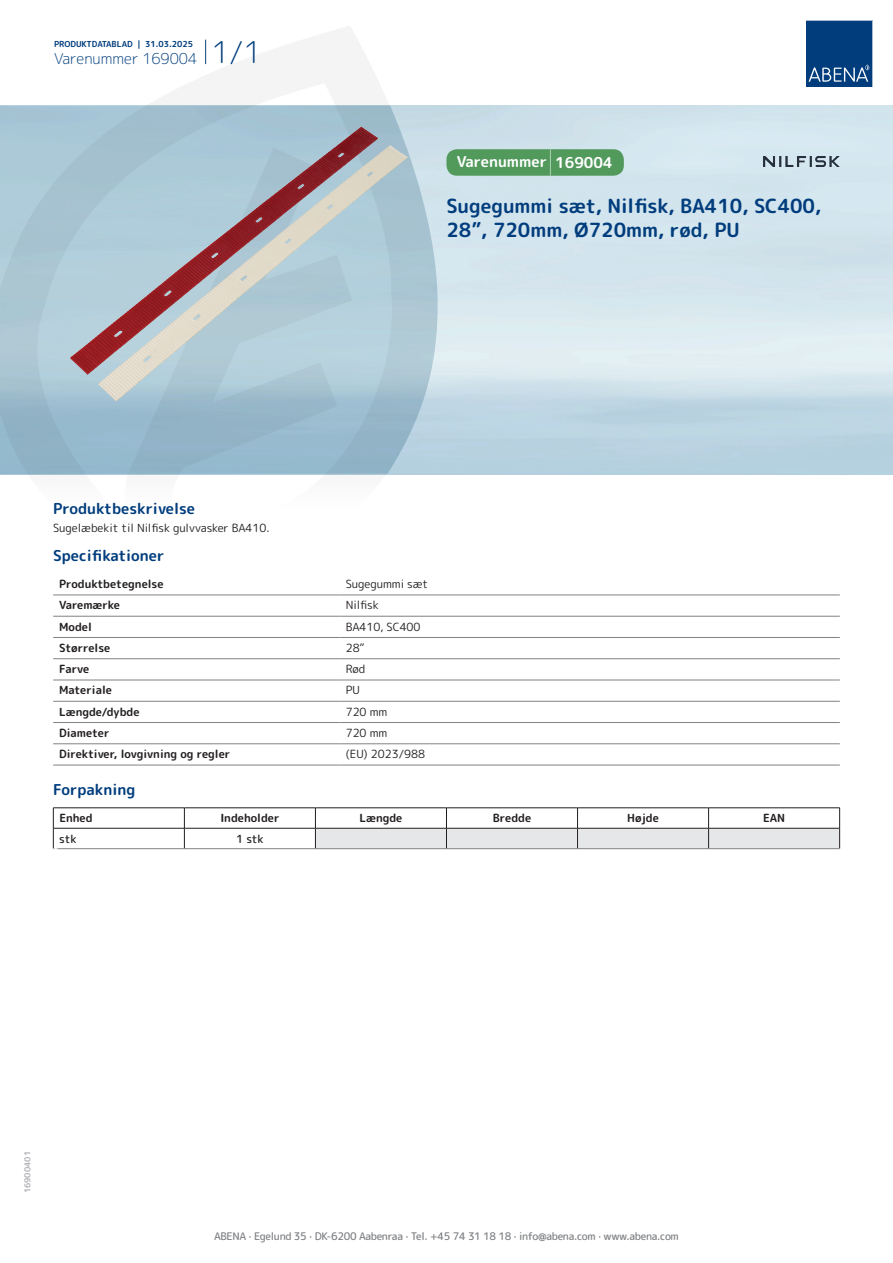
<style>
.page{position:relative;width:893px;height:1263px;background:#fff}
.page>*{position:absolute;margin:0;border:0;box-sizing:border-box;transform-origin:0 0}
.t1{font:700 19.5px/24px "Rounded Mplus 1 c";color:#013d7d}
.t2{font:700 15px "Rounded Mplus 1 c";color:#013d7d}
.t3{font:300 15px "Rounded Mplus 1 c";color:#013d7d}
.t4{font:700 15px "Rounded Mplus 1 c";color:#fff}
.t5{font:700 11.25px "Rounded Mplus 1 c";color:#231f20}
.t6{font:11.25px "Rounded Mplus 1 c";color:#231f20}
.t7{font:500 11.25px "Rounded Mplus 1 c";letter-spacing:-.01em;color:#231f20}
.t8{font:500 10.5px "Rounded Mplus 1 c";letter-spacing:-.03em;color:#808285}
.t9{font:700 10.5px "Rounded Mplus 1 c";color:#fff}
.t10{font:700 8.25px "Rounded Mplus 1 c";color:#013d7d}
.t11{font:700 8.25px "Rounded Mplus 1 c";color:#b2b3b7}
.s1{font-size:30px}
.s2{font-size:25.5px}
</style>
<div class="page">
<img style="left:439px;top:106px;width:454px;height:368px">
<svg style="left:0;top:26px;width:439px;height:569px"></svg>
<svg style="left:0;top:106px;width:438px;height:368px;background:#aac0cc"></svg>
<svg style="left:205px;top:40px;width:1px;height:24px"></svg>
<svg style="left:806px;top:20px;width:67px;height:67px;background:#144b86"></svg>
<img style="left:244px;top:127px;width:117px;height:91px">
<hr style="left:53px;top:595px;width:287px;height:1px;background:#808285">
<hr style="left:340px;top:595px;width:500px;height:1px;background:#808285">
<hr style="left:53px;top:616px;width:287px;height:1px;background:#808285">
<hr style="left:340px;top:616px;width:500px;height:1px;background:#808285">
<hr style="left:53px;top:637px;width:287px;height:1px;background:#808285">
<hr style="left:340px;top:637px;width:500px;height:1px;background:#808285">
<hr style="left:53px;top:658px;width:287px;height:1px;background:#808285">
<hr style="left:340px;top:658px;width:500px;height:1px;background:#808285">
<hr style="left:53px;top:680px;width:287px;height:1px;background:#808285">
<hr style="left:340px;top:680px;width:500px;height:1px;background:#808285">
<hr style="left:53px;top:701px;width:287px;height:1px;background:#808285">
<hr style="left:340px;top:701px;width:500px;height:1px;background:#808285">
<hr style="left:53px;top:722px;width:287px;height:1px;background:#808285">
<hr style="left:340px;top:722px;width:500px;height:1px;background:#808285">
<hr style="left:53px;top:743px;width:287px;height:1px;background:#808285">
<hr style="left:340px;top:743px;width:500px;height:1px;background:#808285">
<hr style="left:53px;top:765px;width:287px;height:1px;background:#808285">
<hr style="left:340px;top:765px;width:500px;height:1px;background:#808285">
<hr style="left:53px;top:807px;width:131px;height:1px;background:#231f20">
<hr style="left:184px;top:807px;width:131px;height:1px;background:#231f20">
<hr style="left:315px;top:807px;width:131px;height:1px;background:#231f20">
<hr style="left:446px;top:807px;width:131px;height:1px;background:#231f20">
<hr style="left:577px;top:807px;width:132px;height:1px;background:#231f20">
<hr style="left:709px;top:807px;width:131px;height:1px;background:#231f20">
<hr style="left:53px;top:828px;width:131px;height:1px;background:#231f20">
<svg style="left:53px;top:808px;width:1px;height:40px"></svg>
<hr style="left:184px;top:828px;width:131px;height:1px;background:#231f20">
<svg style="left:184px;top:808px;width:1px;height:40px"></svg>
<svg style="left:315px;top:808px;width:525px;height:40px"></svg>
<hr style="left:53px;top:848px;width:131px;height:1px;background:#808285">
<hr style="left:184px;top:848px;width:131px;height:1px;background:#808285">
<hr style="left:315px;top:848px;width:131px;height:1px;background:#808285">
<hr style="left:446px;top:848px;width:131px;height:1px;background:#808285">
<hr style="left:577px;top:848px;width:132px;height:1px;background:#808285">
<hr style="left:709px;top:848px;width:131px;height:1px;background:#808285">
<div style="left:446px;top:149px;width:178px;height:27px;background:#52995c;border-radius:10px"></div>
<img style="left:763px;top:156px;width:77px;height:10px">
<p class="t10" style="left:54px;top:38px;width:141px">PRODUKTDATABLAD | 31.03.2025</p>
<h2 class="t3" style="left:54px;top:48px;width:209px">Varenummer 169004 <span class="s1">1/1</span></h2>
<h2 class="t4" style="left:457px;top:151px;width:157px">Varenummer <span class="s2">|</span> 169004</h2>
<h1 class="t1" style="left:446px;top:194px;width:376px">Sugegummi sæt, Nilfisk, BA410, SC400,<br>28”, 720mm, Ø720mm, rød, PU</h1>
<h2 class="t2" style="left:53px;top:498px;width:143px">Produktbeskrivelse</h2>
<p class="t6" style="left:53px;top:520px;width:218px">Sugelæbekit til Nilfisk gulvvasker BA410.</p>
<h2 class="t2" style="left:53px;top:545px;width:113px">Specifikationer</h2>
<p class="t5" style="left:59px;top:576px;width:106px">Produktbetegnelse</p>
<p class="t6" style="left:346px;top:576px;width:84px">Sugegummi sæt</p>
<p class="t5" style="left:59px;top:597px;width:62px">Varemærke</p>
<p class="t6" style="left:346px;top:597px;width:34px">Nilfisk</p>
<p class="t5" style="left:59px;top:618px;width:34px">Model</p>
<p class="t6" style="left:346px;top:618px;width:76px">BA410, SC400</p>
<p class="t5" style="left:59px;top:640px;width:53px">Størrelse</p>
<p class="t6" style="left:346px;top:640px;width:20px">28”</p>
<p class="t5" style="left:59px;top:661px;width:32px">Farve</p>
<p class="t6" style="left:346px;top:661px;width:21px">Rød</p>
<p class="t5" style="left:59px;top:682px;width:54px">Materiale</p>
<p class="t6" style="left:346px;top:682px;width:16px">PU</p>
<p class="t5" style="left:59px;top:704px;width:82px">Længde/dybde</p>
<p class="t6" style="left:346px;top:704px;width:43px">720 mm</p>
<p class="t5" style="left:59px;top:725px;width:52px">Diameter</p>
<p class="t6" style="left:346px;top:725px;width:43px">720 mm</p>
<p class="t5" style="left:59px;top:746px;width:173px">Direktiver, lovgivning og regler</p>
<p class="t6" style="left:346px;top:746px;width:81px">(EU) 2023/988</p>
<h2 class="t2" style="left:53px;top:779px;width:84px">Forpakning</h2>
<p class="t5" style="left:59px;top:810px;width:35px">Enhed</p>
<p class="t5" style="left:220px;top:810px;width:61px">Indeholder</p>
<p class="t5" style="left:359px;top:810px;width:44px">Længde</p>
<p class="t5" style="left:493px;top:810px;width:40px">Bredde</p>
<p class="t5" style="left:627px;top:810px;width:33px">Højde</p>
<p class="t5" style="left:763px;top:810px;width:24px">EAN</p>
<p class="t7" style="left:59px;top:830px;width:19px">stk</p>
<p class="t7" style="left:236px;top:830px;width:29px">1 stk</p>
<p class="t9" style="left:53px;top:844px;width:7px">*</p>
<p class="t11" style="left:22px;top:1193px;width:44px;rotate:-90deg">16900401</p>
<p class="t8" style="left:214px;top:1229px;width:466px">ABENA · Egelund 35 · DK-6200 Aabenraa · Tel. +45 74 31 18 18 · info@abena.com · www.abena.com</p>
</div>
